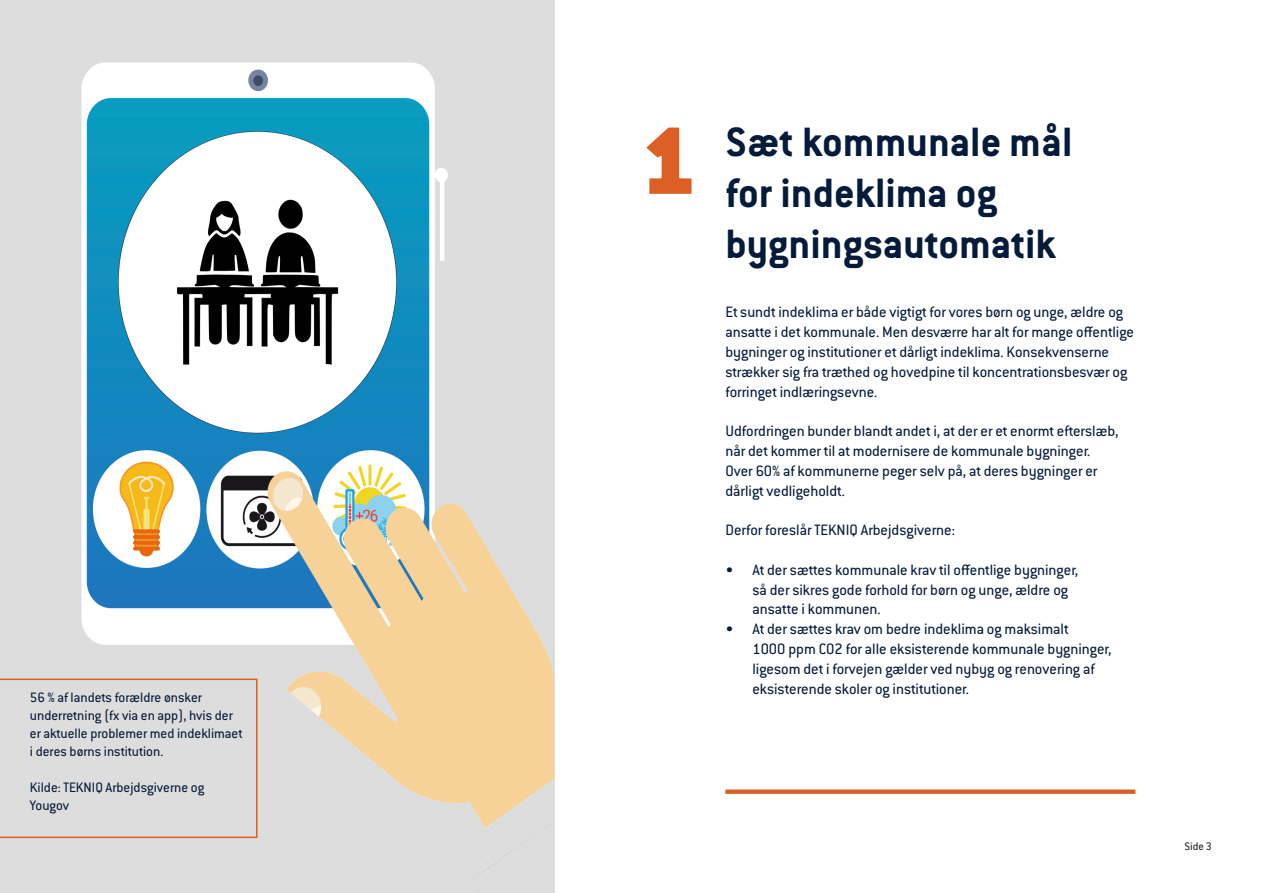
<style>
.page{position:relative;width:1263px;height:893px;background:#fff}
.page>*{position:absolute;margin:0;border:0;box-sizing:border-box;transform-origin:0 0}
.t1{font:900 105px "Conduit ITC Std";color:#dc5f26}
.t2{font:700 45px "Conduit ITC Std";color:#051b39}
.t3{font:16.5px/19.8px "Conduit ITC Std";color:#051b39}
.t4{font:15px/18px "Conduit ITC Std";color:#051a38}
.t5{font:12px "Conduit ITC Std";color:#231f20}
</style>
<div class="page">
<div style="left:0;top:0;width:555px;height:893px;background:#dedddd"></div>
<div style="left:725px;top:789px;width:410px;height:5px;background:#da5e26"></div>
<img style="left:0;top:62px;width:554px;height:829px">
<svg style="left:0;top:679px;width:258px;height:159px"></svg>
<p class="t4" style="left:30px;top:688px;width:174px">56 % af landets forældre ønsker</p>
<p class="t4" style="left:30px;top:706px;width:214px">underretning (fx via en app), hvis der er aktuelle problemer med indeklimaet i deres børns institution.</p>
<p class="t4" style="left:30px;top:778px;width:176px">Kilde: TEKNIQ Arbejdsgiverne og<br>Yougov</p>
<p class="t1" style="left:640px;top:103px;width:59px">1</p>
<p class="t2" style="left:725px;top:115px;width:348px">Sæt kommunale mål</p>
<p class="t2" style="left:725px;top:166px;width:273px">for indeklima og</p>
<p class="t2" style="left:725px;top:217px;width:332px">bygningsautomatik</p>
<p class="t3" style="left:725px;top:302px;width:410px">Et sundt indeklima er både vigtigt for vores børn og unge, ældre og ansatte i det kommunale. Men desværre har alt for mange offentlige bygninger og institutioner et dårligt indeklima. Konsekvenserne strækker sig fra træthed og hovedpine til koncentrationsbesvær og forringet indlæringsevne.</p>
<p class="t3" style="left:725px;top:421px;width:395px">Udfordringen bunder blandt andet i, at der er et enormt efterslæb,</p>
<p class="t3" style="left:725px;top:440px;width:366px">når det kommer til at modernisere de kommunale bygninger.</p>
<p class="t3" style="left:725px;top:460px;width:374px">Over 60% af kommunerne peger selv på, at deres bygninger er dårligt vedligeholdt.</p>
<p class="t3" style="left:725px;top:520px;width:231px">Derfor foreslår TEKNIQ Arbejdsgiverne:</p>
<p class="t3" style="left:752px;top:559px;width:327px;text-indent:-27px">• At der sættes kommunale krav til offentlige bygninger, så der sikres gode forhold for børn og unge, ældre og ansatte i kommunen.</p>
<p class="t3" style="left:752px;top:619px;width:361px;text-indent:-27px">• At der sættes krav om bedre indeklima og maksimalt<br>1000 ppm CO2 for alle eksisterende kommunale bygninger, ligesom det i forvejen gælder ved nybyg og renovering af eksisterende skoler og institutioner.</p>
<p class="t5" style="left:1184px;top:838px;width:29px">Side 3</p>
</div>
